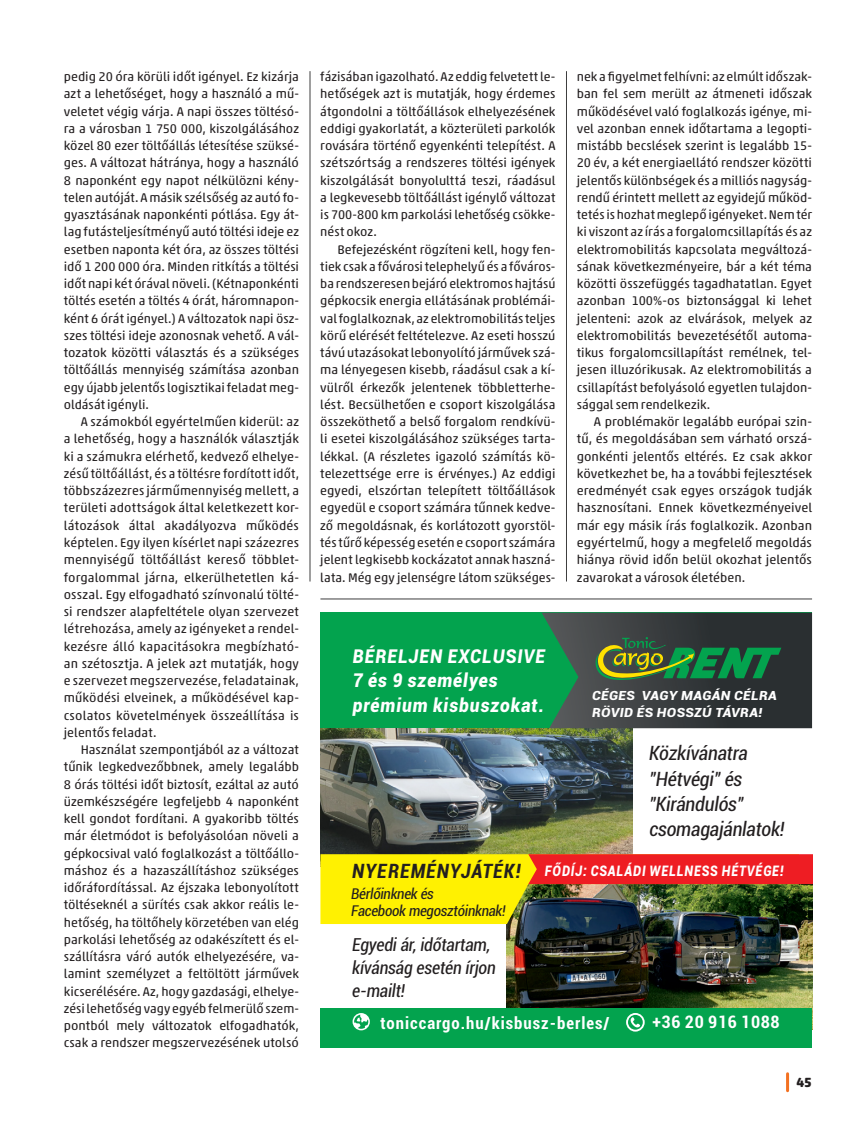
<style>
.page{position:relative;width:855px;height:1123px;background:#fff}
.page>*{position:absolute;margin:0;border:0;box-sizing:border-box;transform-origin:0 0}
.t1{font:italic condensed 19.95px/25.3px "Roboto";letter-spacing:-.01em;color:#231f20}
.t2{font:italic 700 condensed 19.95px "Roboto";letter-spacing:.05em;color:#231f20}
.t3{font:italic 900 19.2px/24.5px "Roboto";letter-spacing:.06em;color:#fff;scale:.9 1}
.t4{font:italic condensed 18px/23.1px "Roboto";letter-spacing:-.01em;color:#231f20}
.t5{font:700 condensed 17.4px "Roboto";letter-spacing:.035em;color:#fff}
.t6{font:700 condensed 16.8px "Roboto";letter-spacing:.06em;color:#fff}
.t7{font:italic condensed 15px/16.8px "Roboto";letter-spacing:-.02em;color:#231f20}
.t8{font:italic 900 14.7px "Roboto";letter-spacing:.07em;color:#fff;scale:.84 1}
.t9{font:700 13.5px "Akko Rounded Pro";color:#231f20}
.Alapszöveg_behúzás{font:12.75px/17.2px "Akko Rounded Pro";color:#231f20;text-align:justify}
.t10{font:italic 900 12.75px/16px "Roboto";letter-spacing:.025em;color:#fff;scale:1.07 1}
</style>
<div class="page">
<hr style="left:786px;top:1073px;width:3px;height:17px;background:#f37121">
<img style="left:320px;top:728px;width:313px;height:126px">
<div style="left:320px;top:612px;width:492px;height:116px;background:#03a34e"></div>
<img style="left:507px;top:924px;width:305px;height:84px">
<div style="left:320px;top:1008px;width:492px;height:39px;background:#03a34e"></div>
<svg style="left:352px;top:1013px;width:18px;height:17px"></svg>
<svg style="left:626px;top:1013px;width:18px;height:18px"></svg>
<svg style="left:542px;top:612px;width:270px;height:116px;background:#344f3e"></svg>
<img style="left:320px;top:854px;width:492px;height:70px">
<hr style="left:566px;top:71px;width:1px;height:510px;background:#3e3e3f">
<hr style="left:320px;top:598px;width:492px;height:1px;background:#3e3e3f">
<hr style="left:310px;top:71px;width:1px;height:510px;background:#3e3e3f">
<p class="Alapszöveg_behúzás" style="left:64px;top:68px;width:237px">pedig 20 óra körüli időt igényel. Ez kizárja azt a lehetőséget, hogy a használó a mű&shy;veletet végig várja. A napi összes töltésó&shy;ra a városban 1 750 000, kiszolgálásához közel 80 ezer töltőállás létesítése szüksé&shy;ges. A változat hátránya, hogy a használó 8 naponként egy napot nélkülözni kény&shy;telen autóját. A másik szélsőség az autó fo&shy;gyasztásának naponkénti pótlása. Egy át&shy;lag futásteljesítményű autó töltési ideje ez esetben naponta két óra, az összes töltési idő 1 200 000 óra. Minden ritkítás a töltési időt napi két órával növeli. (Kétnaponkénti töltés esetén a töltés 4 órát, háromnapon&shy;ként 6 órát igényel.) A változatok napi ös - szes töltési ideje azonosnak vehető. A vál&shy;tozatok közötti választás és a szükséges töltőállás mennyiség számítása azonban egy újabb jelentős logisztikai feladat meg&shy;oldását igényli.</p>
<p class="Alapszöveg_behúzás" style="left:64px;top:413px;width:237px;text-indent:17px">A számokból egyértelműen kiderül: az a lehetőség, hogy a használók választják ki a számukra elérhető, kedvező elhelye&shy;zésű töltőállást, és a töltésre fordított időt, többszázezres járműmennyiség mellett, a területi adottságok által keletkezett kor&shy;látozások által akadályozva működés képtelen. Egy ilyen kísérlet napi százezres mennyiségű töltőállást kereső többlet&shy;forgalommal járna, elkerülhetetlen ká&shy;osszal. Egy elfogadható színvonalú tölté&shy;si rendszer alapfeltétele olyan szervezet létrehozása, amely az igényeket a rendel&shy;kezésre álló kapacitásokra megbízható&shy;an szétosztja. A jelek azt mutatják, hogy e szervezet megszervezése, feladatainak, működési elveinek, a működésével kap&shy;csolatos követelmények összeállítása is jelentős feladat.</p>
<p class="Alapszöveg_behúzás" style="left:64px;top:741px;width:237px;text-indent:17px">Használat szempontjából az a változat tűnik legkedvezőbbnek, amely legalább 8 órás töltési időt biztosít, ezáltal az autó üzemkészségére legfeljebb 4 naponként kell gondot fordítani. A gyakoribb töltés már életmódot is befolyásolóan növeli a gépkocsival való foglalkozást a töltőállo&shy;máshoz és a hazaszállításhoz szükséges időráfordítással. Az éjszaka lebonyolított töltéseknél a sürítés csak akkor reális le&shy;hetőség, ha töltőhely körzetében van elég parkolási lehetőség az odakészített és el&shy;szállításra váró autók elhelyezésére, va&shy;lamint személyzet a feltöltött járművek kicserélésére. Az, hogy gazdasági, elhelye&shy;zési lehetőség vagy egyéb felmerülő szem&shy;pontból mely változatok elfogadhatók, csak a rendszer megszervezésének utolsó</p>
<p class="Alapszöveg_behúzás" style="left:320px;top:68px;width:237px">fázisában igazolható. Az eddig felvetett le&shy;hetőségek azt is mutatják, hogy érdemes átgondolni a töltőállások elhelyezésének eddigi gyakorlatát, a közterületi parkolók rovására történő egyenkénti telepítést. A szétszórtság a rendszeres töltési igények kiszolgálását bonyolulttá teszi, ráadásul a legkevesebb töltőállást igénylő változat is 700-800 km parkolási lehetőség csökke&shy;nést okoz.</p>
<p class="Alapszöveg_behúzás" style="left:320px;top:240px;width:237px;text-indent:17px">Befejezésként rögzíteni kell, hogy fen&shy;tiek csak a fővárosi telephelyű és a főváros&shy;ba rendszeresen bejáró elektromos hajtású gépkocsik energia ellátásának problémái&shy;val foglalkoznak, az elektromobilitás teljes körű elérését feltételezve. Az eseti hosszú távú utazásokat lebonyolító járművek szá&shy;ma lényegesen kisebb, ráadásul csak a kí&shy;vülről érkezők jelentenek többletterhe&shy;lést. Becsülhetően e csoport kiszolgálása összeköthető a belső forgalom rendkívü&shy;li esetei kiszolgálásához szükséges tarta&shy;lékkal. (A részletes igazoló számítás kö&shy;telezettsége erre is érvényes.) Az eddigi egyedi, elszórtan telepített töltőállások egyedül e csoport számára tűnnek kedve&shy;ző megoldásnak, és korlátozott gyorstöl&shy;tés tűrő képesség esetén e csoport számára jelent legkisebb kockázatot annak haszná&shy;lata. Még egy jelenségre látom szükséges-</p>
<p class="Alapszöveg_behúzás" style="left:577px;top:68px;width:237px">nek a figyelmet felhívni: az elmúlt időszak&shy;ban fel sem merült az átmeneti időszak működésével való foglalkozás igénye, mi&shy;vel azonban ennek időtartama a legopti&shy;mistább becslések szerint is legalább 15- 20 év, a két energiaellátó rendszer közötti jelentős különbségek és a milliós nagyság&shy;rendű érintett mellett az egyidejű működ&shy;tetés is hozhat meglepő igényeket. Nem tér ki viszont az írás a forgalomcsillapítás és az elektromobilitás kapcsolata megváltozá&shy;sának következményeire, bár a két téma közötti összefüggés tagadhatatlan. Egyet azonban 100%-os biztonsággal ki lehet jelenteni: azok az elvárások, melyek az elektromobilitás bevezetésétől automa&shy;tikus forgalomcsillapítást remélnek, tel&shy;jesen illuzórikusak. Az elektromobilitás a csillapítást befolyásoló egyetlen tulajdon&shy;sággal sem rendelkezik.</p>
<p class="Alapszöveg_behúzás" style="left:577px;top:413px;width:237px;text-indent:17px">A problémakör legalább európai szin&shy;tű, és megoldásában sem várható orszá&shy;gonkénti jelentős eltérés. Ez csak akkor következhet be, ha a további fejlesztések eredményét csak egyes országok tudják hasznosítani. Ennek következményeivel már egy másik írás foglalkozik. Azonban egyértelmű, hogy a megfelelő megoldás hiánya rövid időn belül okozhat jelentős zavarokat a városok életében.</p>
<p class="t3" style="left:353px;top:642px;width:215px">BÉRELJEN EXCLUSIVE<br>7 és 9 személyes prémium kisbuszokat.</p>
<p class="t10" style="left:592px;top:687px;width:174px">CÉGES VAGY MAGÁN CÉLRA<br>RÖVID ÉS HOSSZÚ TÁVRA!</p>
<p class="t1" style="left:649px;top:739px;width:137px">Közkívánatra "Hétvégi" és "Kirándulós" csomagajánlatok!</p>
<p class="t2" style="left:352px;top:856px;width:170px">NYEREMÉNYJÁTÉK!</p>
<p class="t7" style="left:351px;top:884px;width:156px">Bérlőinknek és<br>Facebook megosztóinknak!</p>
<p class="t8" style="left:545px;top:860px;width:285px">FŐDÍJ: CSALÁDI WELLNESS HÉTVÉGE!</p>
<p class="t4" style="left:352px;top:932px;width:145px">Egyedi ár, időtartam, kívánság esetén írjon e-mailt!</p>
<p class="t6" style="left:380px;top:1010px;width:231px">toniccargo.hu/kisbusz-berles/</p>
<p class="t5" style="left:652px;top:1010px;width:129px">+36 20 916 1088</p>
<p class="t9" style="left:796px;top:1073px;width:17px">45</p>
</div>
